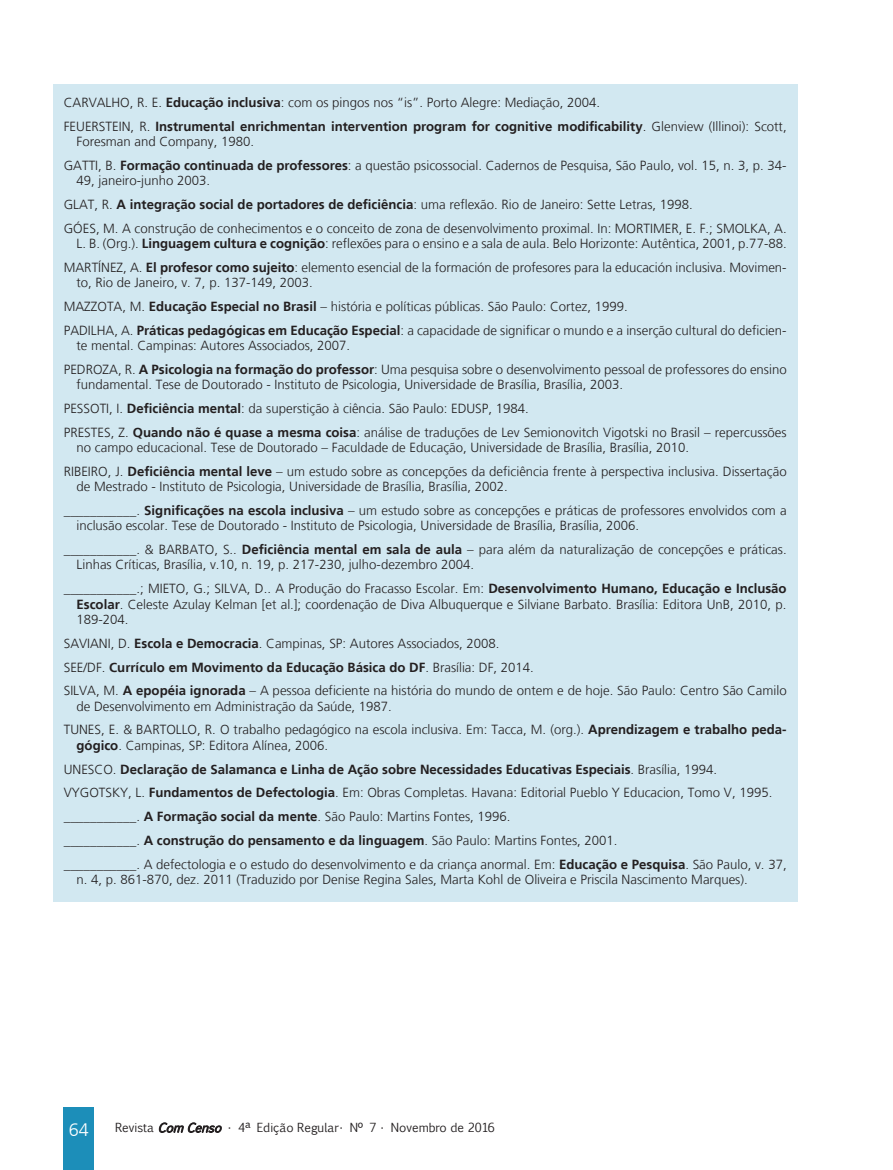
<style>
.page{position:relative;width:893px;height:1170px;background:#fff}
.page>*{position:absolute;margin:0;border:0;box-sizing:border-box;transform-origin:0 0}
.t1{font:300 18px "Frutiger LT";color:#fff}
.Miolo{font:300 13.2px/15.3px "Frutiger LT";color:#231f20}
.Miolo-2{font:700 13.2px/15.3px "Frutiger LT";color:#231f20}
.t2{font:12px "Euphemia CAS";color:#231f20}
.s1{font-weight:700}
.s2{font-weight:300}
.s3{font-style:italic}
</style>
<div class="page">
<div style="left:53px;top:84px;width:744px;height:817px;background:#d2e8f1"></div>
<div style="left:64px;top:1107px;width:30px;height:62px;background:#1c8eb9"></div>
<svg style="left:159px;top:1122px;width:63px;height:10px"></svg>
<p class="Miolo" style="left:64px;top:95px;width:538px">CARVALHO, R. E. <span class="s1">Educação inclusiva</span>: com os pingos nos “is”. Porto Alegre: Mediação, 2004.</p>
<p class="Miolo-2" style="left:77px;top:118px;width:712px;text-indent:-13px"><span class="s2">FEUERSTEIN, R.</span> Instrumental enrichmentan intervention program for cognitive modificability<span class="s2">. Glenview (Illinoi): Scott,<br>Foresman and Company, 1980.</span></p>
<p class="Miolo" style="left:77px;top:158px;width:712px;text-indent:-13px">GATTI, B. <span class="s1">Formação continuada de professores</span>: a questão psicossocial. Cadernos de Pesquisa, São Paulo, vol. 15, n. 3, p. 34-<br>49, janeiro-junho 2003.</p>
<p class="Miolo" style="left:64px;top:197px;width:631px">GLAT, R. <span class="s1">A integração social de portadores de deficiência</span>: uma reflexão. Rio de Janeiro: Sette Letras, 1998.</p>
<p class="Miolo" style="left:64px;top:220px;width:724px;text-align:right">GÓES, M. A construção de conhecimentos e o conceito de zona de desenvolvimento proximal. In: MORTIMER, E. F.; SMOLKA, A.<br>L. B. (Org.). <span class="s1">Linguagem cultura e cognição</span>: reflexões para o ensino e a sala de aula. Belo Horizonte: Autêntica, 2001, p.77-88.</p>
<p class="Miolo" style="left:77px;top:260px;width:712px;text-indent:-13px">MARTÍNEZ, A. <span class="s1">El profesor como sujeito</span>: elemento esencial de la formación de profesores para la educación inclusiva. Movimen&shy;to, Rio de Janeiro, v. 7, p. 137-149, 2003.</p>
<p class="Miolo" style="left:64px;top:299px;width:566px">MAZZOTA, M. <span class="s1">Educação Especial no Brasil</span> – história e políticas públicas. São Paulo: Cortez, 1999.</p>
<p class="Miolo" style="left:77px;top:322px;width:712px;text-indent:-13px">PADILHA, A. <span class="s1">Práticas pedagógicas em Educação Especial</span>: a capacidade de significar o mundo e a inserção cultural do deficien&shy;te mental. Campinas: Autores Associados, 2007.</p>
<p class="Miolo" style="left:77px;top:362px;width:712px;text-indent:-13px">PEDROZA, R. <span class="s1">A Psicologia na formação do professor</span>: Uma pesquisa sobre o desenvolvimento pessoal de professores do ensino fundamental. Tese de Doutorado - Instituto de Psicologia, Universidade de Brasília, Brasília, 2003.</p>
<p class="Miolo" style="left:64px;top:401px;width:467px">PESSOTI, I. <span class="s1">Deficiência mental</span>: da superstição à ciência. São Paulo: EDUSP, 1984.</p>
<p class="Miolo" style="left:77px;top:424px;width:712px;text-indent:-13px">PRESTES, Z. <span class="s1">Quando não é quase a mesma coisa</span>: análise de traduções de Lev Semionovitch Vigotski no Brasil – repercussões no campo educacional. Tese de Doutorado – Faculdade de Educação, Universidade de Brasília, Brasília, 2010.</p>
<p class="Miolo" style="left:77px;top:464px;width:712px;text-indent:-13px">RIBEIRO, J. <span class="s1">Deficiência mental leve</span> – um estudo sobre as concepções da deficiência frente à perspectiva inclusiva. Dissertação de Mestrado - Instituto de Psicologia, Universidade de Brasília, Brasília, 2002.</p>
<p class="Miolo" style="left:77px;top:503px;width:712px;text-indent:-13px">___________. <span class="s1">Significações na escola inclusiva</span> – um estudo sobre as concepções e práticas de professores envolvidos com a inclusão escolar. Tese de Doutorado - Instituto de Psicologia, Universidade de Brasília, Brasília, 2006.</p>
<p class="Miolo" style="left:77px;top:542px;width:712px;text-indent:-13px">___________. &amp; BARBATO, S.. <span class="s1">Deficiência mental em sala de aula</span> – para além da naturalização de concepções e práticas.<br>Linhas Críticas, Brasília, v.10, n. 19, p. 217-230, julho-dezembro 2004.</p>
<p class="Miolo" style="left:77px;top:581px;width:712px;text-align:justify;text-indent:-13px">___________.; MIETO, G.; SILVA, D.. A Produção do Fracasso Escolar. Em: <span class="s1">Desenvolvimento Humano, Educação e Inclusão Escolar</span>. Celeste Azulay Kelman [et al.]; coordenação de Diva Albuquerque e Silviane Barbato. Brasília: Editora UnB, 2010, p.<br>189-204.</p>
<p class="Miolo" style="left:64px;top:635px;width:437px">SAVIANI, D. <span class="s1">Escola e Democracia</span>. Campinas, SP: Autores Associados, 2008.</p>
<p class="Miolo-2" style="left:64px;top:659px;width:472px"><span class="s2">SEE/DF.</span> Currículo em Movimento da Educação Básica do DF<span class="s2">. Brasília: DF, 2014.</span></p>
<p class="Miolo" style="left:77px;top:683px;width:712px;text-indent:-13px">SILVA, M. <span class="s1">A epopéia ignorada</span> – A pessoa deficiente na história do mundo de ontem e de hoje. São Paulo: Centro São Camilo de Desenvolvimento em Administração da Saúde, 1987.</p>
<p class="Miolo" style="left:77px;top:722px;width:712px;text-indent:-13px">TUNES, E. &amp; BARTOLLO, R. O trabalho pedagógico na escola inclusiva. Em: Tacca, M. (org.). <span class="s1">Aprendizagem e trabalho peda&shy;gógico</span>. Campinas, SP: Editora Alínea, 2006.</p>
<p class="Miolo-2" style="left:64px;top:761px;width:655px"><span class="s2">UNESCO.</span> Declaração de Salamanca e Linha de Ação sobre Necessidades Educativas Especiais<span class="s2">. Brasília, 1994.</span></p>
<p class="Miolo" style="left:64px;top:785px;width:710px">VYGOTSKY, L. <span class="s1">Fundamentos de Defectologia</span>. Em: Obras Completas. Havana: Editorial Pueblo Y Educacion, Tomo V, 1995.</p>
<p class="Miolo" style="left:64px;top:809px;width:448px">___________. <span class="s1">A Formação social da mente</span>. São Paulo: Martins Fontes, 1996.</p>
<p class="Miolo" style="left:64px;top:833px;width:555px">___________. <span class="s1">A construção do pensamento e da linguagem</span>. São Paulo: Martins Fontes, 2001.</p>
<p class="Miolo" style="left:77px;top:856px;width:712px;text-indent:-13px">___________. A defectologia e o estudo do desenvolvimento e da criança anormal. Em: <span class="s1">Educação e Pesquisa</span>. São Paulo, v. 37, n. 4, p. 861-870, dez. 2011 (Traduzido por Denise Regina Sales, Marta Kohl de Oliveira e Priscila Nascimento Marques).</p>
<h1 class="t1" style="left:69px;top:1119px;width:22px">64</h1>
<p class="t2" style="left:115px;top:1119px;width:381px">Revista <span class="s3">ComCenso</span> • 4ª Edição Regular• Nº 7 • Novembro de 2016</p>
</div>
